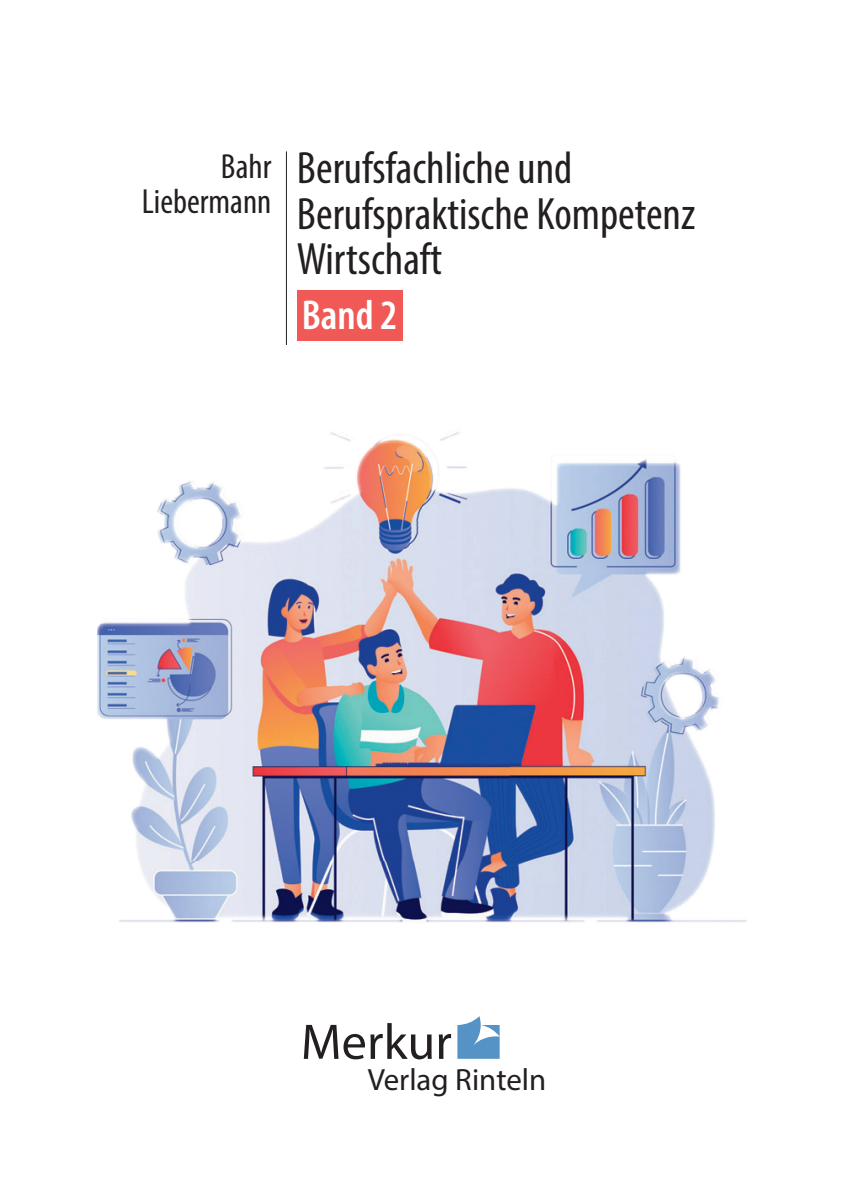
<style>
.page{position:relative;width:844px;height:1191px;background:#fff}
.page>*{position:absolute;margin:0;border:0;box-sizing:border-box;transform-origin:0 0}
.t1{font:50.4px "Myriad Pro";letter-spacing:.005em;color:#231f20}
.t2{font:condensed 45.5px/45.5px "Myriad Pro";color:#231f20}
.t3{font:600 condensed 42px "Myriad Pro";color:#fff}
.t4{font:condensed 35px/35px "Myriad Pro";color:#231f20;text-align:right}
.t5{font:30.8px "Myriad Pro";color:#231f20}
</style>
<div class="page">
<hr style="left:286px;top:151px;width:1px;height:194px;background:#231f20">
<div style="left:297px;top:290px;width:105px;height:51px;background:#f05956"></div>
<svg style="left:457px;top:1016px;width:42px;height:42px"></svg>
<img style="left:97px;top:432px;width:649px;height:491px">
<p class="t4" style="left:142px;top:151px;width:131px">Bahr<br>Liebermann</p>
<p class="t2" style="left:297px;top:148px;width:400px">Berufsfachliche und<br>Berufspraktische Kompetenz<br>Wirtschaft</p>
<p class="t3" style="left:302px;top:299px;width:97px">Band 2</p>
<p class="t1" style="left:301px;top:1012px;width:152px">Merkur</p>
<p class="t5" style="left:367px;top:1061px;width:180px">Verlag Rinteln</p>
</div>
